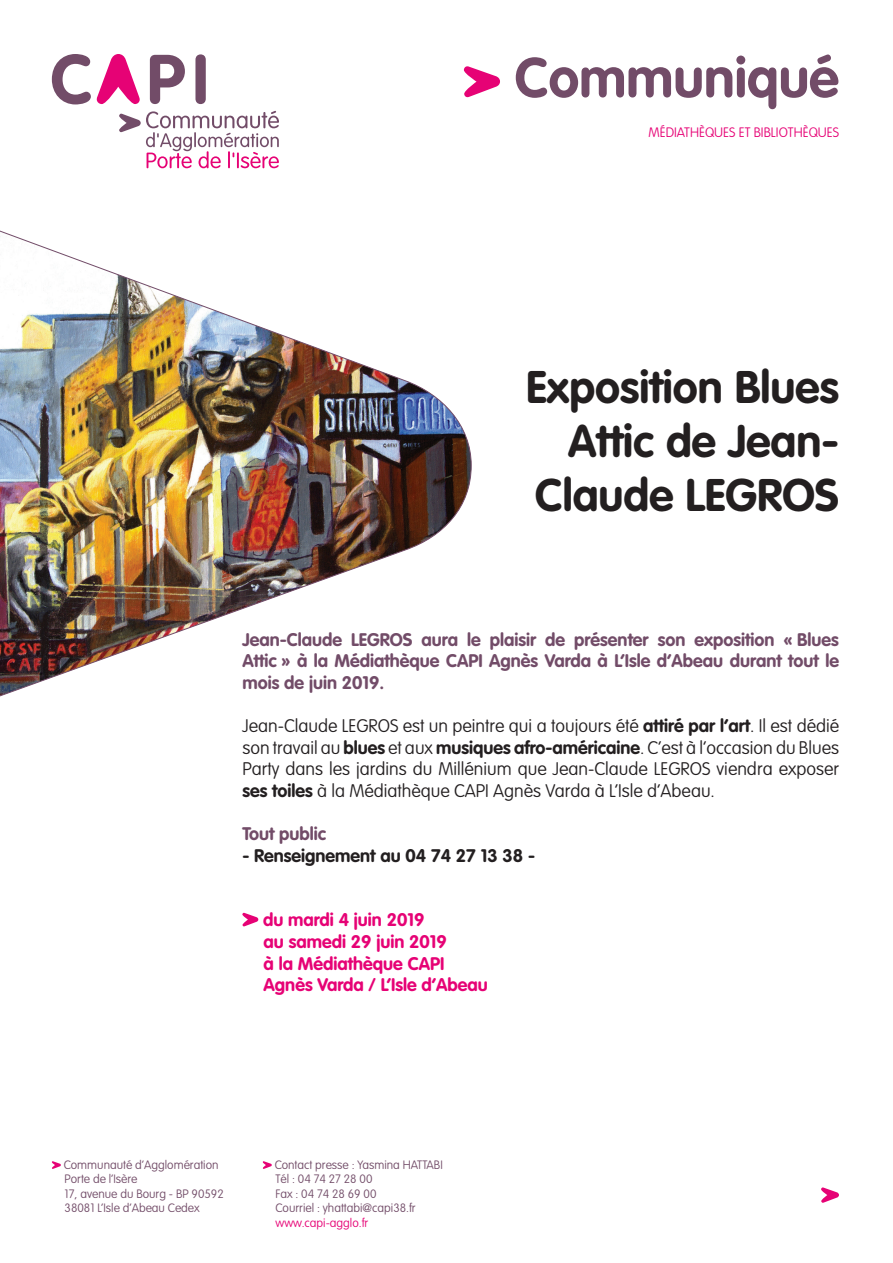
<style>
.page{position:relative;width:893px;height:1263px;background:#fff}
.page>*{position:absolute;margin:0;border:0;box-sizing:border-box;transform-origin:0 0}
.t1{font:700 55.2px "VAG Rounded";color:#724c68}
.t2{font:700 45px/54px "VAG Rounded";color:#231f20;text-align:right}
.t3{font:100 18px/21.6px "VAG Rounded";color:#231f20;text-align:justify}
.t4{font:700 18px/21.6px "VAG Rounded";color:#724c68;text-align:justify}
.t5{font:700 18px/21.6px "VAG Rounded";color:#e60275}
.t6{font:700 18px "VAG Rounded";color:#231f20}
.t7{font:100 13.5px "VAG Rounded";color:#e60275}
.t8{font:100 12px/14.4px "VAG Rounded";color:#724c68}
.t9{font:100 12px "VAG Rounded";color:#e60275}
.s1{font-weight:700}
</style>
<div class="page">
<svg style="left:242px;top:913px;width:16px;height:13px"></svg>
<svg style="left:52px;top:1161px;width:9px;height:8px"></svg>
<svg style="left:263px;top:1161px;width:9px;height:8px"></svg>
<svg style="left:821px;top:1187px;width:18px;height:16px"></svg>
<svg style="left:464px;top:66px;width:36px;height:31px"></svg>
<svg style="left:52px;top:54px;width:39px;height:50px"></svg>
<svg style="left:97px;top:54px;width:43px;height:50px"></svg>
<svg style="left:150px;top:55px;width:35px;height:49px"></svg>
<div style="left:195px;top:54px;width:11px;height:50px;background:#724c68;border-radius:5px"></div>
<svg style="left:119px;top:111px;width:160px;height:57px"></svg>
<img style="left:0;top:230px;width:472px;height:467px">
<h1 class="t1" style="left:515px;top:45px;width:326px">Communiqué</h1>
<p class="t7" style="left:648px;top:124px;width:192px">MÉDIATHÈQUES ET BIBLIOTHÈQUES</p>
<h2 class="t2" style="left:526px;top:359px;width:314px">Exposition Blues<br>Attic de Jean-<br>Claude LEGROS</h2>
<p class="t4" style="left:242px;top:628px;width:598px">Jean-Claude LEGROS aura le plaisir de présenter son exposition « Blues Attic » à la Médiathèque CAPI Agnès Varda à L’Isle d’Abeau durant tout le mois de juin 2019.</p>
<p class="t3" style="left:242px;top:715px;width:598px">Jean-Claude LEGROS est un peintre qui a toujours été <span class="s1">attiré par l’art</span>. Il est dédié son travail au <span class="s1">blues</span> et aux <span class="s1">musiques afro-américaine</span>. C’est à l’occasion du Blues Party dans les jardins du Millénium que Jean-Claude LEGROS viendra exposer <span class="s1">ses toiles</span> à la Médiathèque CAPI Agnès Varda à L’Isle d’Abeau.</p>
<p class="t4" style="left:242px;top:823px;width:85px">Tout public</p>
<p class="t6" style="left:242px;top:845px;width:294px">- Renseignement au 04 74 27 13 38 -</p>
<p class="t5" style="left:263px;top:909px;width:226px">du mardi 4 juin 2019<br>au samedi 29 juin 2019<br>à la Médiathèque CAPI<br>Agnès Varda / L’Isle d’Abeau</p>
<p class="t8" style="left:64px;top:1157px;width:162px">Communauté d’Agglomération<br>Porte de l’Isère<br>17, avenue du Bourg - BP 90592<br>38081 L’Isle d’Abeau Cedex</p>
<p class="t8" style="left:275px;top:1157px;width:170px">Contact presse : Yasmina HATTABI<br>Tél : 04 74 27 28 00<br>Fax : 04 74 28 69 00<br>Courriel : yhattabi@capi38.fr</p>
<p class="t9" style="left:276px;top:1215px;width:94px">www.capi-agglo.fr</p>
</div>
